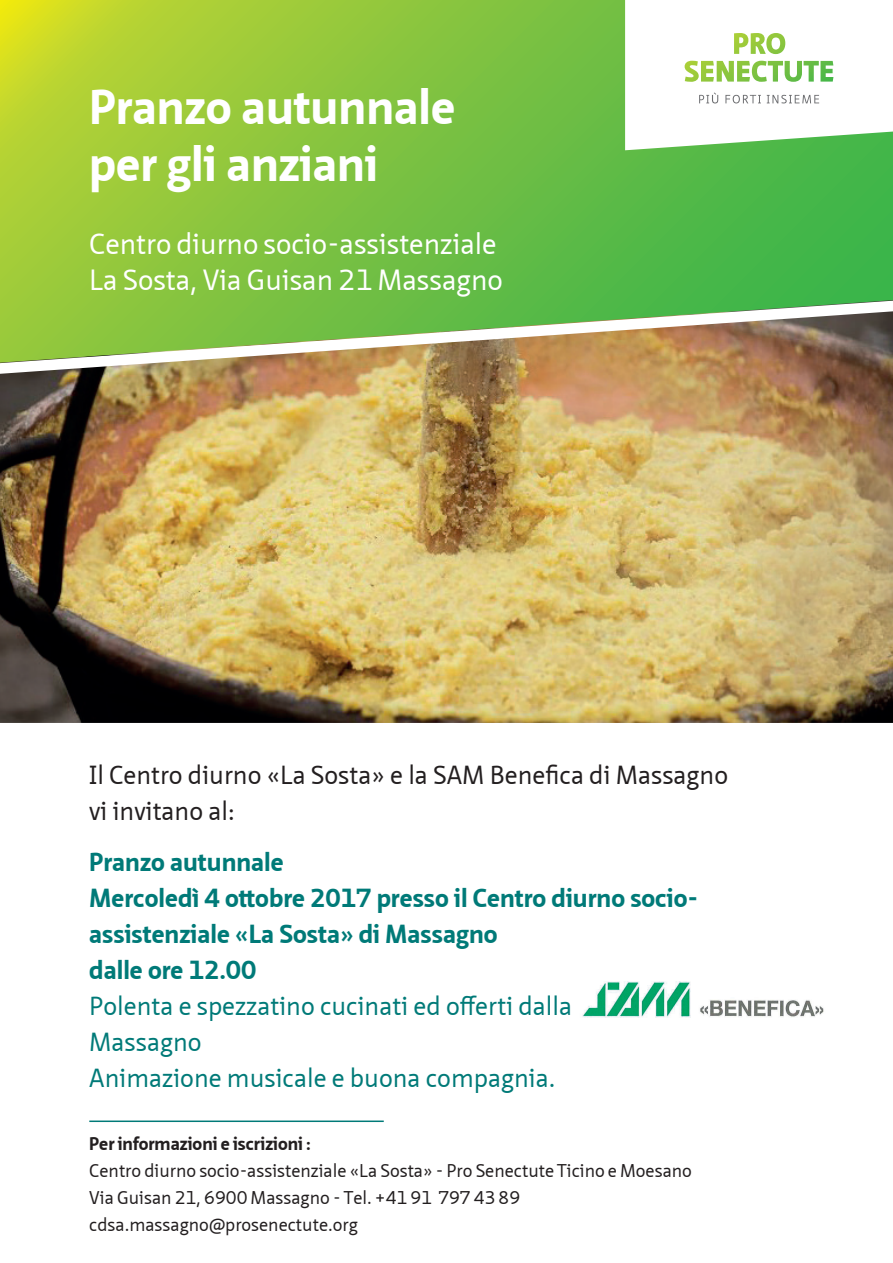
<style>
.page{position:relative;width:893px;height:1263px;background:#fff}
.page>*{position:absolute;margin:0;border:0;box-sizing:border-box;transform-origin:0 0}
.t1{font:700 48px/57px "Neue Sans Pro";color:#fff}
.t2{font:28.5px/36px "Neue Sans Pro";color:#fff}
.t3{font:700 25.5px/36px "Neue Sans Pro";color:#007a78}
.t4{font:25.5px/36px "Neue Sans Pro";color:#007a78}
.t5{font:25.5px/36px "Neue Sans Pro";color:#231f20}
.t6{font:18px/27px "Neue Sans Pro";color:#231f20}
.t7{font:700 18px "Neue Sans Pro";color:#231f20}
</style>
<div class="page">
<img style="left:0;top:374px;width:893px;height:349px">
<img style="left:0;top:363px;width:893px;height:11px">
<svg style="left:0;top:0;width:893px;height:363px;background:#83bf46"></svg>
<svg style="left:625px;top:0;width:268px;height:150px"></svg>
<img style="left:582px;top:981px;width:242px;height:37px">
<hr style="left:89px;top:1120px;width:295px;height:2px;background:#007a78">
<h1 class="t1" style="left:89px;top:78px;width:368px">Pranzo autunnale per gli anziani</h1>
<h2 class="t2" style="left:89px;top:226px;width:415px">Centro diurno socio-assistenziale<br>La Sosta, Via Guisan 21 Massagno</h2>
<h3 class="t5" style="left:89px;top:756px;width:640px">Il Centro diurno «La Sosta» e la SAM Benefica di Massagno vi invitano al:</h3>
<h3 class="t3" style="left:89px;top:843px;width:610px">Pranzo autunnale<br>Mercoledì 4 ottobre 2017 presso il Centro diurno socio&shy;assistenziale «La Sosta» di Massagno<br>dalle ore 12.00</h3>
<h3 class="t4" style="left:89px;top:987px;width:484px">Polenta e spezzatino cucinati ed offerti dalla<br>Massagno<br>Animazione musicale e buona compagnia.</h3>
<p class="t7" style="left:89px;top:1132px;width:223px">Per informazioni e iscrizioni :</p>
<p class="t6" style="left:89px;top:1157px;width:604px">Centro diurno socio-assistenziale «La Sosta» - Pro Senectute Ticino e Moesano<br>Via Guisan 21, 6900 Massagno - Tel. +41 91 797 43 89 cdsa.massagno@prosenectute.org</p>
</div>
